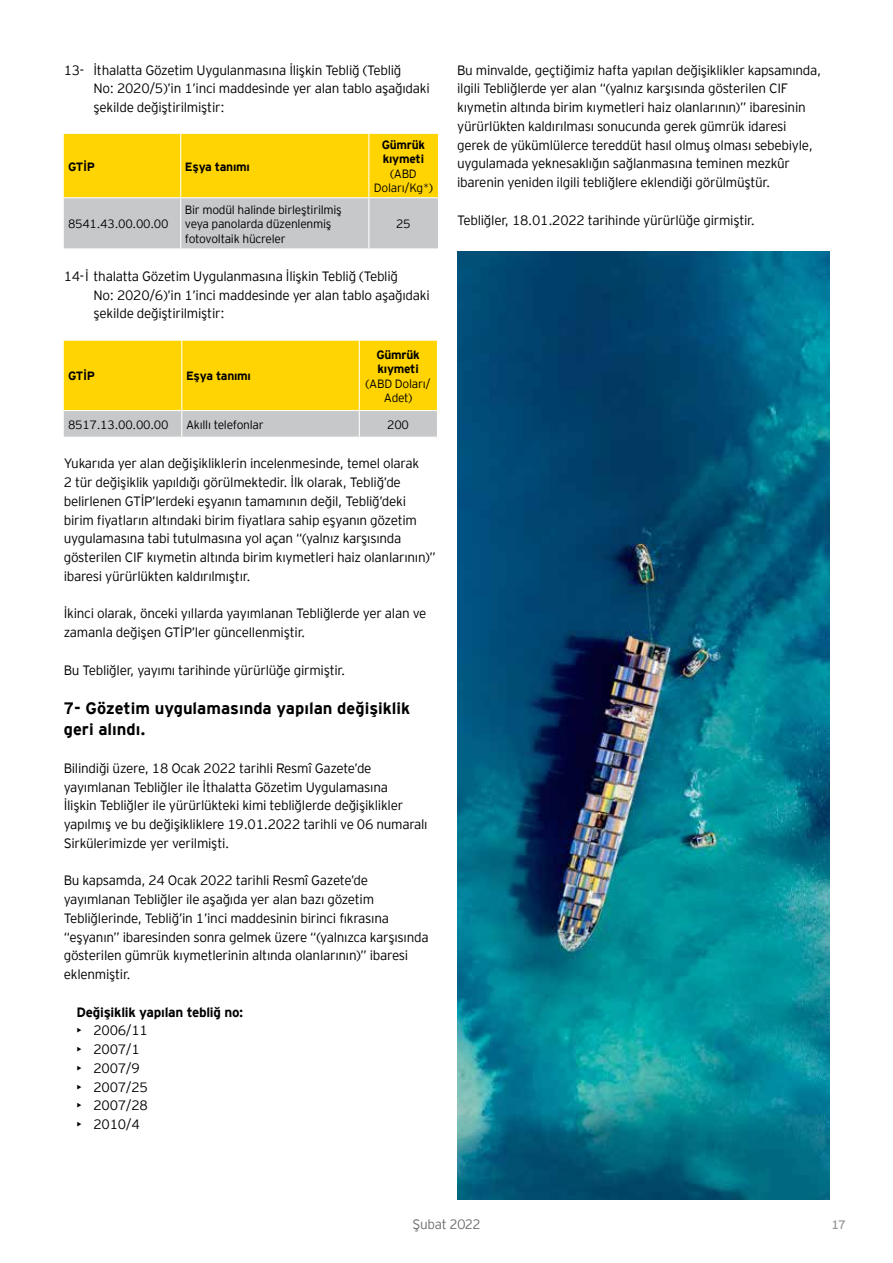
<style>
.page{position:relative;width:893px;height:1263px;background:#fff}
.page>*{position:absolute;margin:0;border:0;box-sizing:border-box;transform-origin:0 0}
.t1{font:700 16.5px/21px "EY Interstate";color:#000}
.t2{font:300 13.5px/18.8px "EY Interstate";letter-spacing:-.02em;color:#000}
.t3{font:700 13.5px "EY Interstate";letter-spacing:-.02em;color:#000}
.t4{font:300 13.5px "EY Interstate";letter-spacing:-.02em;color:#6d6e71}
.t5{font:12.3px "EY Interstate";color:#939598}
.t6{font:300 12px/14.4px "EY Interstate";letter-spacing:-.02em;color:#000;text-align:center}
.t7{font:700 12px/14.4px "EY Interstate";letter-spacing:-.02em;color:#000}
</style>
<div class="page">
<svg style="left:64px;top:134px;width:374px;height:114px;background:#e6ce59"></svg>
<hr style="left:180px;top:134px;width:1px;height:63px;background:#fff">
<hr style="left:368px;top:134px;width:1px;height:63px;background:#fff">
<hr style="left:180px;top:198px;width:1px;height:50px;background:#fff">
<hr style="left:368px;top:198px;width:1px;height:50px;background:#fff">
<hr style="left:64px;top:197px;width:117px;height:1px;background:#fbfbfb">
<hr style="left:181px;top:197px;width:188px;height:1px;background:#fbfbfb">
<hr style="left:369px;top:197px;width:69px;height:1px;background:#fbfbfb">
<svg style="left:64px;top:341px;width:373px;height:96px;background:#f0d13a"></svg>
<img style="left:457px;top:252px;width:372px;height:947px">
<p class="t2" style="left:94px;top:60px;width:338px;text-indent:-30px">13- İthalatta Gözetim Uygulanmasına İlişkin Tebliğ (Tebliğ<br>No: 2020/5)’in 1’inci maddesinde yer alan tablo aşağıdaki şekilde değiştirilmiştir:</p>
<p class="t7" style="left:68px;top:158px;width:29px">GTİP</p>
<p class="t7" style="left:185px;top:158px;width:66px">Eşya tanımı</p>
<p class="t6" style="left:68px;top:216px;width:102px">8541.43.00.00.00</p>
<p class="t6" style="left:185px;top:202px;width:158px;text-align:left">Bir modül halinde birleştirilmiş veya panolarda düzenlenmiş fotovoltaik hücreler</p>
<p class="t7" style="left:382px;top:137px;width:45px">Gümrük kıymeti</p>
<p class="t6" style="left:374px;top:166px;width:61px">(ABD<br>Doları/Kg*)</p>
<p class="t6" style="left:396px;top:216px;width:16px">25</p>
<p class="t2" style="left:94px;top:266px;width:338px;text-indent:-30px">14-İ thalatta Gözetim Uygulanmasına İlişkin Tebliğ (Tebliğ<br>No: 2020/6)’in 1’inci maddesinde yer alan tablo aşağıdaki şekilde değiştirilmiştir:</p>
<p class="t7" style="left:68px;top:368px;width:29px">GTİP</p>
<p class="t7" style="left:186px;top:368px;width:66px">Eşya tanımı</p>
<p class="t7" style="left:376px;top:347px;width:45px">Gümrük kıymeti</p>
<p class="t6" style="left:366px;top:375px;width:67px">(ABD Doları/<br>Adet)</p>
<p class="t6" style="left:68px;top:416px;width:102px">8517.13.00.00.00</p>
<p class="t6" style="left:186px;top:416px;width:79px">Akıllı telefonlar</p>
<p class="t6" style="left:387px;top:416px;width:23px">200</p>
<p class="t2" style="left:64px;top:453px;width:374px">Yukarıda yer alan değişikliklerin incelenmesinde, temel olarak<br>2 tür değişiklik yapıldığı görülmektedir. İlk olarak, Tebliğ’de belirlenen GTİP’lerdeki eşyanın tamamının değil, Tebliğ’deki birim fiyatların altındaki birim fiyatlara sahip eşyanın gözetim uygulamasına tabi tutulmasına yol açan “(yalnız karşısında gösterilen CIF kıymetin altında birim kıymetleri haiz olanlarının)” ibaresi yürürlükten kaldırılmıştır.</p>
<p class="t2" style="left:64px;top:603px;width:364px">İkinci olarak, önceki yıllarda yayımlanan Tebliğlerde yer alan ve zamanla değişen GTİP’ler güncellenmiştir.</p>
<p class="t2" style="left:64px;top:660px;width:283px">Bu Tebliğler, yayımı tarihinde yürürlüğe girmiştir.</p>
<p class="t1" style="left:64px;top:697px;width:348px">7- Gözetim uygulamasında yapılan değişiklik geri alındı.</p>
<p class="t2" style="left:64px;top:758px;width:365px">Bilindiği üzere, 18 Ocak 2022 tarihli Resmî Gazete’de yayımlanan Tebliğler ile İthalatta Gözetim Uygulamasına<br>İlişkin Tebliğler ile yürürlükteki kimi tebliğlerde değişiklikler yapılmış ve bu değişikliklere 19.01.2022 tarihli ve 06 numaralı Sirkülerimizde yer verilmişti.</p>
<p class="t2" style="left:64px;top:870px;width:366px">Bu kapsamda, 24 Ocak 2022 tarihli Resmî Gazete’de yayımlanan Tebliğler ile aşağıda yer alan bazı gözetim Tebliğlerinde, Tebliğ’in 1’inci maddesinin birinci fıkrasına “eşyanın” ibaresinden sonra gelmek üzere “(yalnızca karşısında gösterilen gümrük kıymetlerinin altında olanlarının)” ibaresi eklenmiştir.</p>
<p class="t3" style="left:77px;top:1002px;width:168px">Değişiklik yapılan tebliğ no:</p>
<p class="t2" style="left:77px;top:1020px;width:73px">• 2006/11</p>
<p class="t2" style="left:77px;top:1039px;width:65px">• 2007/1</p>
<p class="t2" style="left:77px;top:1058px;width:65px">• 2007/9</p>
<p class="t2" style="left:77px;top:1077px;width:73px">• 2007/25</p>
<p class="t2" style="left:77px;top:1095px;width:73px">• 2007/28</p>
<p class="t2" style="left:77px;top:1114px;width:65px">• 2010/4</p>
<p class="t2" style="left:457px;top:60px;width:366px">Bu minvalde, geçtiğimiz hafta yapılan değişiklikler kapsamında, ilgili Tebliğlerde yer alan “(yalnız karşısında gösterilen CIF kıymetin altında birim kıymetleri haiz olanlarının)” ibaresinin yürürlükten kaldırılması sonucunda gerek gümrük idaresi gerek de yükümlülerce tereddüt hasıl olmuş olması sebebiyle, uygulamada yeknesaklığın sağlanmasına teminen mezkûr ibarenin yeniden ilgili tebliğlere eklendiği görülmüştür.</p>
<p class="t2" style="left:457px;top:210px;width:299px">Tebliğler, 18.01.2022 tarihinde yürürlüğe girmiştir.</p>
<p class="t4" style="left:413px;top:1215px;width:69px">Şubat 2022</p>
<p class="t5" style="left:831px;top:1215px;width:16px">17</p>
</div>
